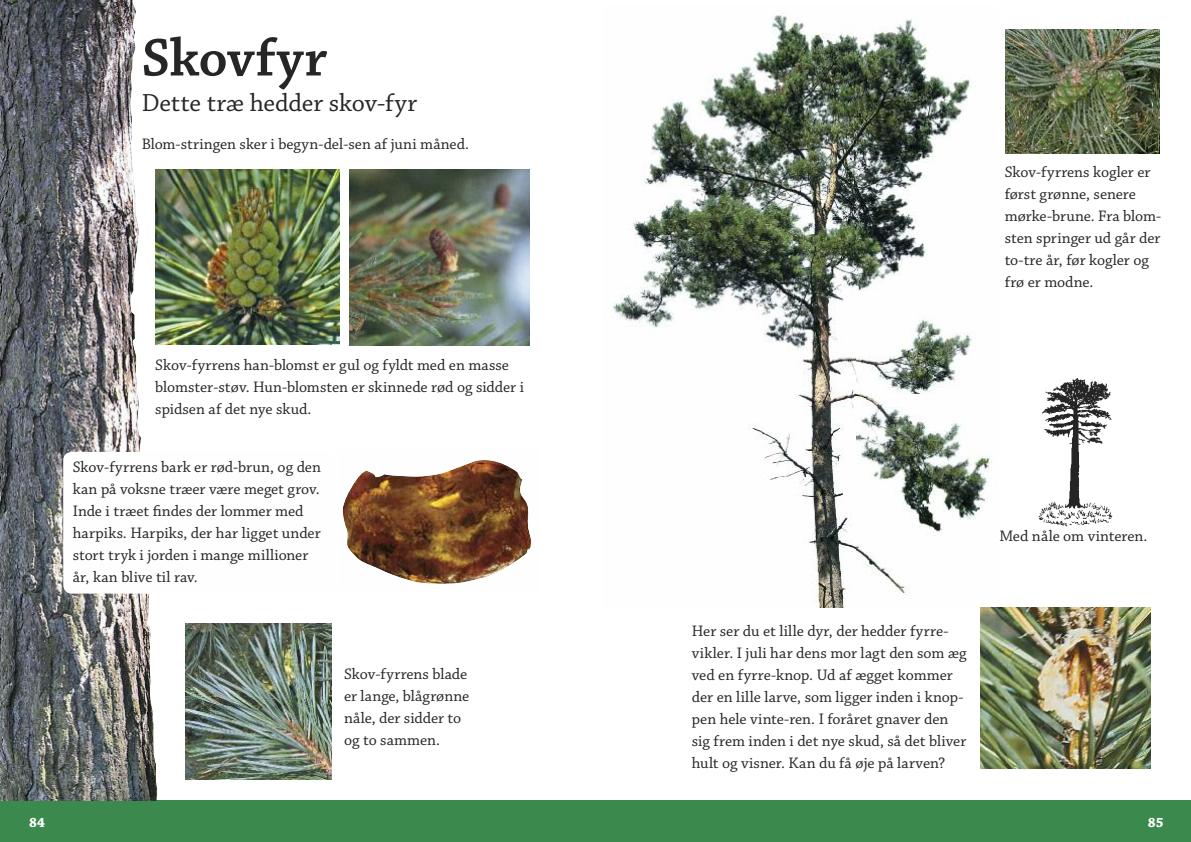
<style>
.page{position:relative;width:1191px;height:842px;background:#fff}
.page>*{position:absolute;margin:0;border:0;box-sizing:border-box;transform-origin:0 0}
.t1{font:600 56px "Chaparral Pro";color:#272526}
.t2{font:26px "Chaparral Pro";color:#272526}
.t3{font:16px/22px "Chaparral Pro";color:#272526}
.t4{font:700 14px "Chaparral Pro";color:#fefefe}
</style>
<div class="page">
<div style="left:0;top:800px;width:595px;height:42px;background:#3b894d"></div>
<img style="left:0;top:0;width:158px;height:801px">
<img style="left:349px;top:169px;width:180px;height:176px">
<img style="left:155px;top:170px;width:184px;height:175px">
<div style="left:63px;top:452px;width:271px;height:142px;background:#fefefe;border-radius:9px"></div>
<img style="left:186px;top:623px;width:145px;height:156px">
<img style="left:342px;top:460px;width:189px;height:124px">
<hr style="left:595px;top:800px;width:1px;height:42px;background:#3b894d">
<div style="left:596px;top:800px;width:595px;height:42px;background:#3b894d"></div>
<img style="left:612px;top:15px;width:380px;height:592px">
<img style="left:1038px;top:378px;width:75px;height:149px">
<img style="left:1005px;top:29px;width:154px;height:124px">
<img style="left:980px;top:607px;width:170px;height:161px">
<h1 class="t1" style="left:142px;top:37px;width:187px">Skovfyr</h1>
<h2 class="t2" style="left:142px;top:93px;width:277px">Dette træ hedder skov-fyr</h2>
<p class="t3" style="left:142px;top:134px;width:329px">Blom-stringen sker i begyn-del-sen af juni måned.</p>
<p class="t3" style="left:155px;top:355px;width:370px">Skov-fyrrens han-blomst er gul og fyldt med en masse blomster-støv. Hun-blomsten er skinnede rød og sidder i spidsen af det nye skud.</p>
<p class="t3" style="left:73px;top:457px;width:250px">Skov-fyrrens bark er rød-brun, og den kan på voksne træer være meget grov.<br>Inde i træet findes der lommer med harpiks. Harpiks, der har ligget under stort tryk i jorden i mange millioner år, kan blive til rav.</p>
<p class="t4" style="left:29px;top:817px;width:17px">84</p>
<p class="t3" style="left:344px;top:664px;width:127px">Skov-fyrrens blade er lange, blågrønne nåle, der sidder to og to sammen.</p>
<p class="t3" style="left:1004px;top:162px;width:158px">Skov-fyrrens kogler er først grønne, senere mørke-brune. Fra blom&shy;sten springer ud går der to-tre år, før kogler og frø er modne.</p>
<p class="t3" style="left:692px;top:621px;width:276px">Her ser du et lille dyr, der hedder fyrre&shy;vikler. I juli har dens mor lagt den som æg ved en fyrre-knop. Ud af ægget kommer der en lille larve, som ligger inden i knop&shy;pen hele vinte-ren. I foråret gnaver den sig frem inden i det nye skud, så det bliver hult og visner. Kan du få øje på larven?</p>
<p class="t3" style="left:999px;top:526px;width:149px">Med nåle om vinteren.</p>
<p class="t4" style="left:1147px;top:817px;width:17px">85</p>
</div>
